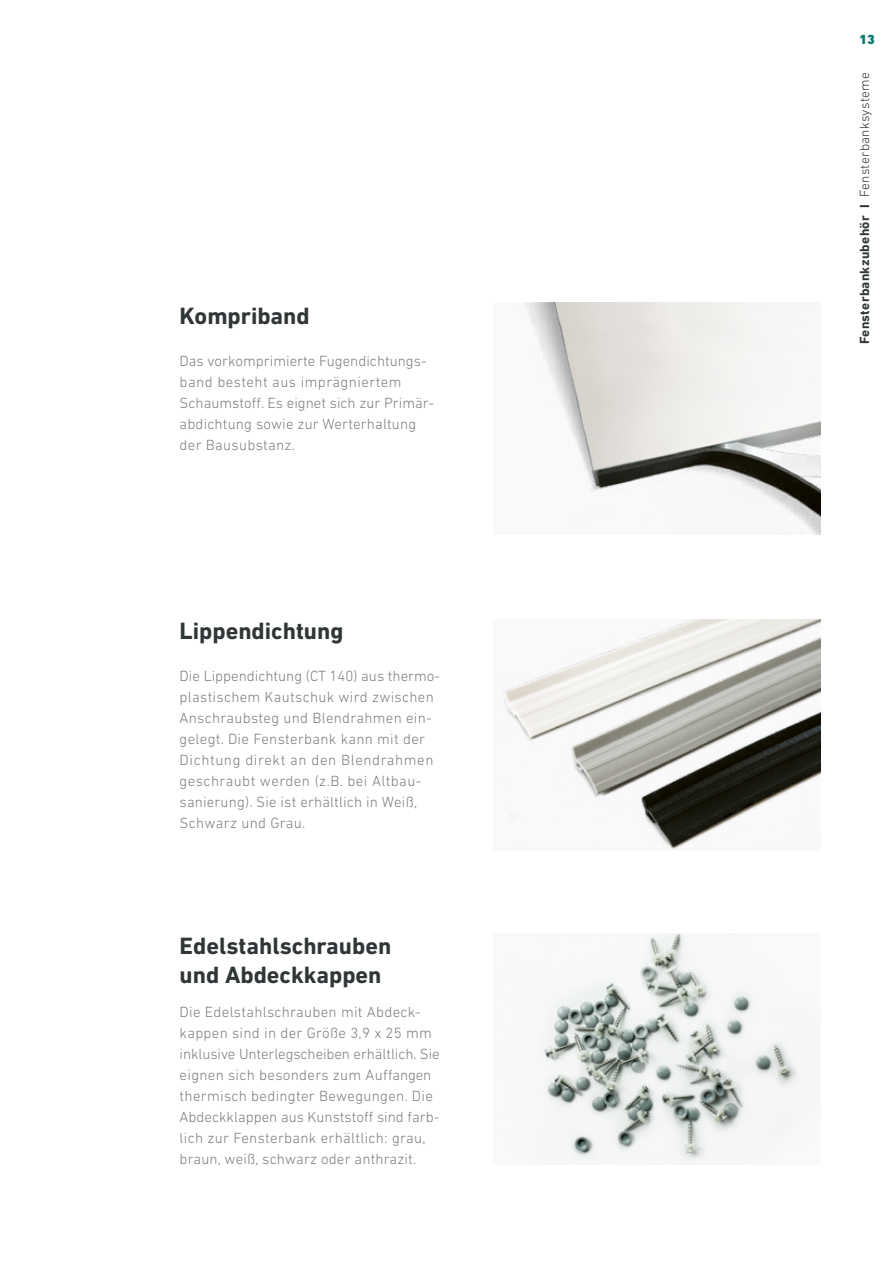
<style>
.page{position:relative;width:893px;height:1263px;background:#fff}
.page>*{position:absolute;margin:0;border:0;box-sizing:border-box;transform-origin:0 0}
.t1{font:700 24px/28.5px "DIN Next LT Pro";color:#303637}
.t2{font:300 15px/21px "DIN Next LT Pro";letter-spacing:.02em;color:#7e7e7e}
.t3{font:700 13.5px "DIN Next LT Pro";letter-spacing:.02em;color:#303637}
.t4{font:900 13.5px "DIN Next LT Pro";color:#117d73}
.s1{font-weight:300}
</style>
<div class="page">
<img style="left:523px;top:303px;width:298px;height:231px">
<img style="left:502px;top:619px;width:319px;height:230px">
<img style="left:541px;top:933px;width:277px;height:231px">
<h1 class="t1" style="left:180px;top:302px;width:132px">Kompriband</h1>
<p class="t2" style="left:180px;top:351px;width:256px">Das vorkomprimierte Fugendichtungs&shy;band besteht aus imprägniertem Schaumstoff. Es eignet sich zur Primär&shy;abdichtung sowie zur Werterhaltung der Bausubstanz.</p>
<h1 class="t1" style="left:180px;top:617px;width:165px">Lippendichtung</h1>
<p class="t2" style="left:180px;top:666px;width:262px">Die Lippendichtung (CT 140) aus thermo&shy;plastischem Kautschuk wird zwischen Anschraubsteg und Blendrahmen ein&shy;gelegt. Die Fensterbank kann mit der Dichtung direkt an den Blendrahmen geschraubt werden (z.B. bei Altbau&shy;sanierung). Sie ist erhältlich in Weiß, Schwarz und Grau.</p>
<h1 class="t1" style="left:180px;top:932px;width:213px">Edelstahlschrauben und Abdeckkappen</h1>
<p class="t2" style="left:180px;top:1002px;width:262px">Die Edelstahlschrauben mit Abdeck&shy;kappen sind in der Größe 3,9 x 25 mm inklusive Unterlegscheiben erhältlich. Sie eignen sich besonders zum Auffangen thermisch bedingter Bewegungen. Die Abdeckklappen aus Kunststoff sind farb&shy;lich zur Fensterbank erhältlich: grau, braun, weiß, schwarz oder anthrazit.</p>
<p class="t4" style="left:859px;top:31px;width:17px">13</p>
<p class="t3" style="left:857px;top:344px;width:273px;rotate:-90deg">Fensterbankzubehör I <span class="s1">Fensterbanksysteme</span></p>
</div>
